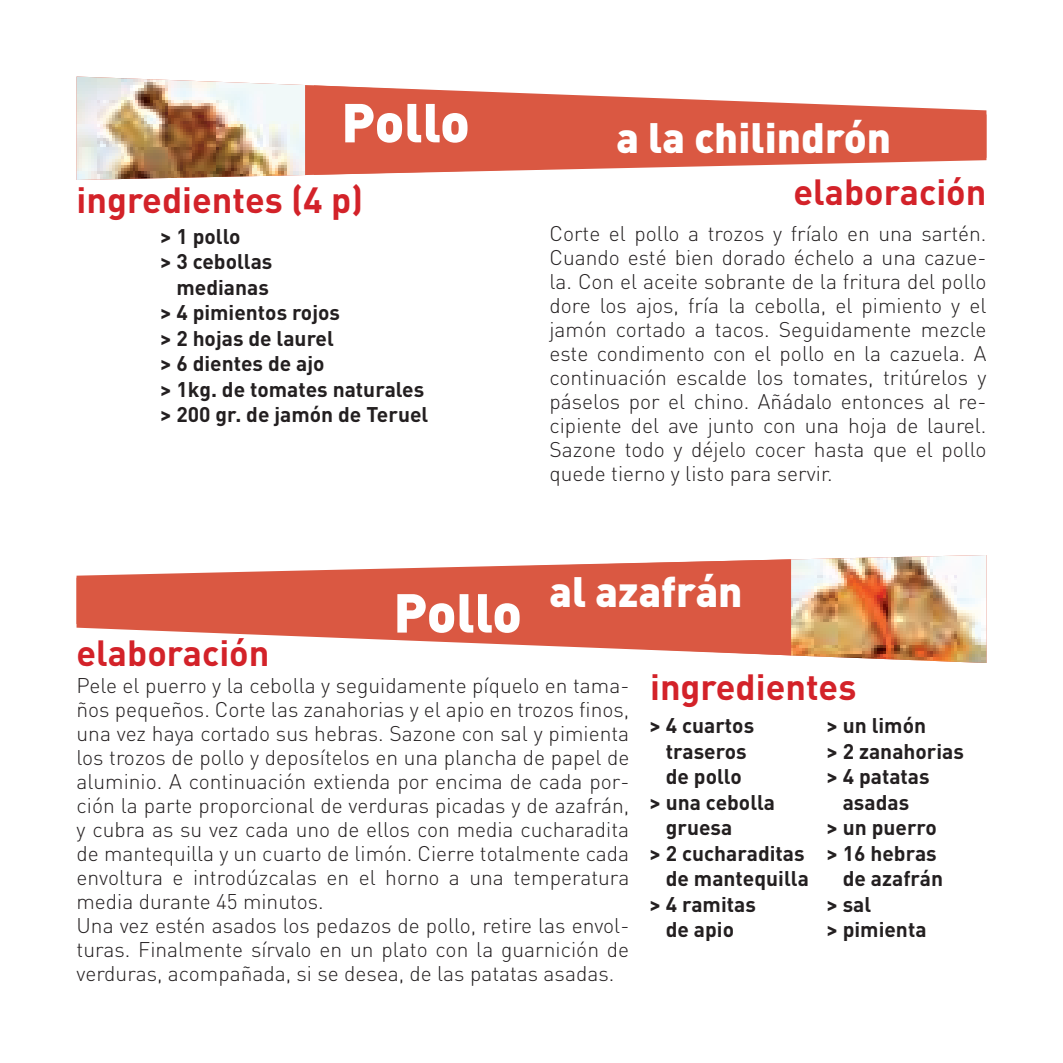
<style>
.page{position:relative;width:1063px;height:1063px;background:#fff}
.page>*{position:absolute;margin:0;border:0;box-sizing:border-box;transform-origin:0 0}
.t1{font:900 54px "DINOT";letter-spacing:-.005em;color:#fff}
.t2{font:900 42px "DINOT";color:#fff}
.t3{font:700 36px "DINOT";color:#d32229}
.t4{font:300 21px/24px "DINOT";color:#231f20;text-align:justify}
.t5{font:700 21px/25.5px "DINOT";color:#231f20;text-align:center}
</style>
<div class="page">
<img style="left:77px;top:77px;width:229px;height:103px">
<svg style="left:305px;top:85px;width:681px;height:90px;fill:#da5842"></svg>
<img style="left:790px;top:555px;width:196px;height:108px">
<svg style="left:77px;top:559px;width:714px;height:96px;fill:#da5842"></svg>
<p class="t1" style="left:341px;top:86px;width:130px">Pollo</p>
<p class="t3" style="left:77px;top:176px;width:288px">ingredientes (4 p)</p>
<p class="t5" style="left:160px;top:223px;width:82px">&gt; 1 pollo</p>
<p class="t5" style="left:160px;top:248px;width:114px;text-align:right">&gt; 3 cebollas medianas</p>
<p class="t5" style="left:160px;top:299px;width:181px">&gt; 4 pimientos rojos</p>
<p class="t5" style="left:160px;top:325px;width:175px">&gt; 2 hojas de laurel</p>
<p class="t5" style="left:160px;top:350px;width:166px">&gt; 6 dientes de ajo</p>
<p class="t5" style="left:160px;top:376px;width:266px">&gt; 1kg. de tomates naturales</p>
<p class="t5" style="left:160px;top:401px;width:270px">&gt; 200 gr. de jamón de Teruel</p>
<p class="t2" style="left:616px;top:109px;width:276px">a la chilindrón</p>
<p class="t3" style="left:793px;top:168px;width:194px">elaboración</p>
<p class="t4" style="left:549px;top:220px;width:439px">Corte el pollo a trozos y fríalo en una sartén.<br>Cuando esté bien dorado échelo a una cazue&shy;la. Con el aceite sobrante de la fritura del pollo dore los ajos, fría la cebolla, el pimiento y el jamón cortado a tacos. Seguidamente mezcle este condimento con el pollo en la cazuela. A continuación escalde los tomates, tritúrelos y páselos por el chino. Añádalo entonces al re&shy;cipiente del ave junto con una hoja de laurel.<br>Sazone todo y déjelo cocer hasta que el pollo quede tierno y listo para servir.</p>
<p class="t1" style="left:393px;top:576px;width:130px">Pollo</p>
<p class="t2" style="left:549px;top:564px;width:195px">al azafrán</p>
<p class="t3" style="left:77px;top:629px;width:194px">elaboración</p>
<p class="t4" style="left:77px;top:672px;width:554px">Pele el puerro y la cebolla y seguidamente píquelo en tama&shy;ños pequeños. Corte las zanahorias y el apio en trozos finos, una vez haya cortado sus hebras. Sazone con sal y pimienta los trozos de pollo y deposítelos en una plancha de papel de aluminio. A continuación extienda por encima de cada por&shy;ción la parte proporcional de verduras picadas y de azafrán, y cubra as su vez cada uno de ellos con media cucharadita de mantequilla y un cuarto de limón. Cierre totalmente cada envoltura e introdúzcalas en el horno a una temperatura media durante 45 minutos.</p>
<p class="t4" style="left:77px;top:912px;width:554px">Una vez estén asados los pedazos de pollo, retire las envol&shy;turas. Finalmente sírvalo en un plato con la guarnición de verduras, acompañada, si se desea, de las patatas asadas.</p>
<p class="t3" style="left:650px;top:662px;width:208px">ingredientes</p>
<p class="t5" style="left:650px;top:712px;width:106px">&gt; 4 cuartos traseros de pollo</p>
<p class="t5" style="left:666px;top:788px;width:111px;text-align:left;text-indent:-16px">&gt; una cebolla gruesa</p>
<p class="t5" style="left:650px;top:839px;width:161px;text-align:right">&gt; 2 cucharaditas de mantequilla</p>
<p class="t5" style="left:650px;top:890px;width:108px">&gt; 4 ramitas de apio</p>
<p class="t5" style="left:827px;top:712px;width:101px">&gt; un limón</p>
<p class="t5" style="left:827px;top:737px;width:139px">&gt; 2 zanahorias</p>
<p class="t5" style="left:827px;top:763px;width:105px">&gt; 4 patatas asadas</p>
<p class="t5" style="left:827px;top:814px;width:112px">&gt; un puerro</p>
<p class="t5" style="left:843px;top:839px;width:102px;text-align:left;text-indent:-16px">&gt; 16 hebras de azafrán</p>
<p class="t5" style="left:827px;top:890px;width:46px">&gt; sal</p>
<p class="t5" style="left:827px;top:916px;width:102px">&gt; pimienta</p>
</div>
